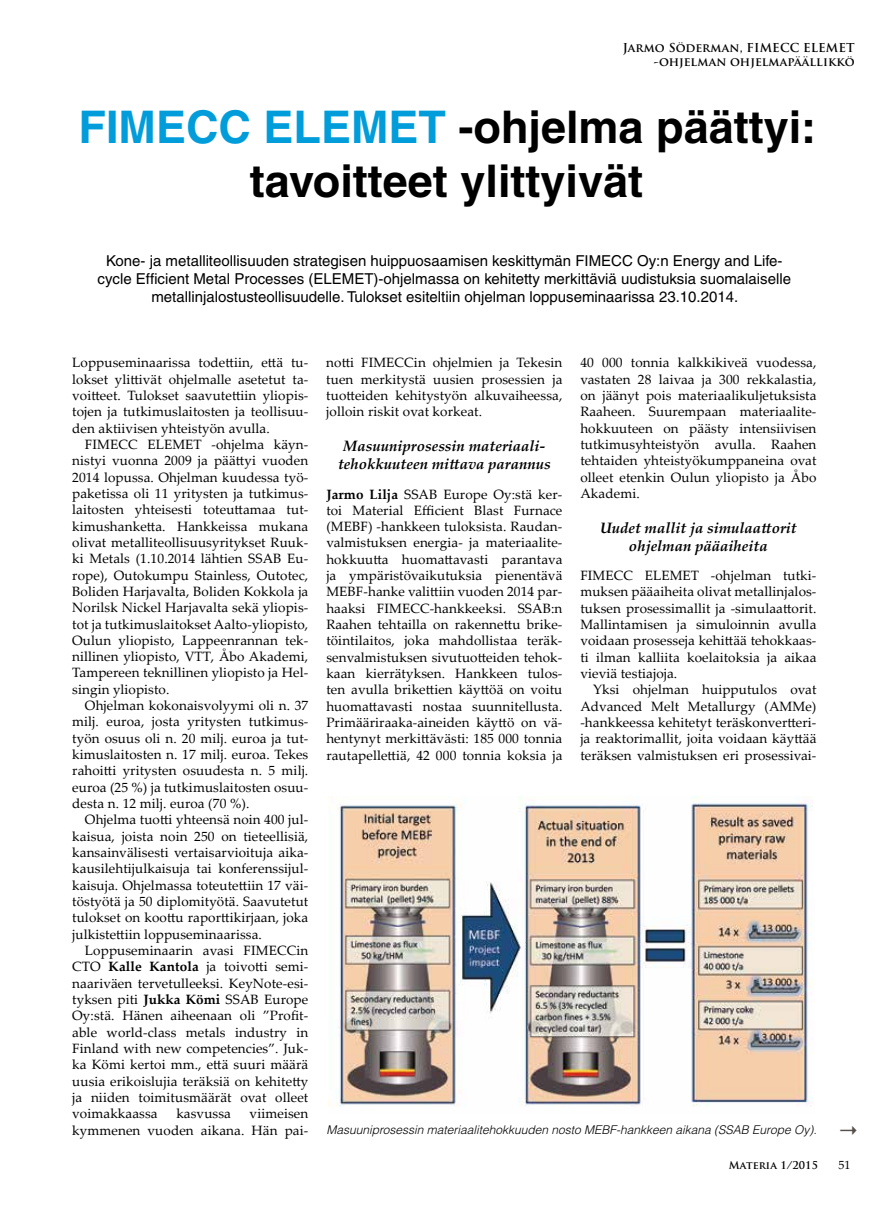
<style>
.page{position:relative;width:893px;height:1221px;background:#fff}
.page>*{position:absolute;margin:0;border:0;box-sizing:border-box;transform-origin:0 0}
.t1{font:700 45px/54px "Helvetica";color:#000;text-align:center}
.t2{font:15px/18px "Helvetica";color:#000;text-align:center}
.t3{font:italic 700 15px/18px "Palatino Linotype";color:#000;text-align:center}
.t4{font:13.5px/16.4px "Palatino Linotype";letter-spacing:.01em;color:#000;text-align:justify}
.t5{font:italic 300 12px "Helvetica";color:#000}
.t6{font:700 12px/14.4px "Trajan Pro";letter-spacing:.01em;color:#000;text-align:right}
.t7{font:12px "Palatino Linotype";color:#000}
.t8{font:700 10.5px "Trajan Pro";letter-spacing:.01em;color:#000}
.s1{color:#009dda}
.s2{font-weight:700}
</style>
<div class="page">
<img style="left:328px;top:796px;width:485px;height:311px">
<p class="t6" style="left:623px;top:40px;width:233px">Jarmo Söderman, FIMECC ELEMET -ohjelman ohjelmapäällikkö</p>
<h1 class="t1" style="left:79px;top:100px;width:739px"><span class="s1">FIMECC ELEMET</span> -ohjelma päättyi: tavoitteet ylittyivät</h1>
<p class="t2" style="left:98px;top:251px;width:695px">Kone- ja metalliteollisuuden strategisen huippuosaamisen keskittymän FIMECC Oy:n Energy and Life&shy;cycle Efficient Metal Processes (ELEMET)-ohjelmassa on kehitetty merkittäviä uudistuksia suomalaiselle metallinjalostusteollisuudelle. Tulokset esiteltiin ohjelman loppuseminaarissa 23.10.2014.</p>
<p class="t4" style="left:72px;top:354px;width:238px">Loppuseminaarissa todettiin, että tu&shy;lokset ylittivät ohjelmalle asetetut ta&shy;voitteet. Tulokset saavutettiin yliopis&shy;tojen ja tutkimuslaitosten ja teollisuu&shy;den aktiivisen yhteistyön avulla.</p>
<p class="t4" style="left:72px;top:435px;width:238px;text-indent:13px">FIMECC ELEMET -ohjelma käyn&shy;nistyi vuonna 2009 ja päättyi vuoden 2014 lopussa. Ohjelman kuudessa työ&shy;paketissa oli 11 yritysten ja tutkimus&shy;laitosten yhteisesti toteuttamaa tut&shy;kimushanketta. Hankkeissa mukana olivat metalliteollisuusyritykset Ruuk&shy;ki Metals (1.10.2014 lähtien SSAB Eu&shy;rope), Outokumpu Stainless, Outotec, Boliden Harjavalta, Boliden Kokkola ja Norilsk Nickel Harjavalta sekä yliopis&shy;tot ja tutkimuslaitokset Aalto-yliopisto, Oulun yliopisto, Lappeenrannan tek&shy;nillinen yliopisto, VTT, Åbo Akademi, Tampereen teknillinen yliopisto ja Hel&shy;singin yliopisto.</p>
<p class="t4" style="left:72px;top:696px;width:238px;text-indent:13px">Ohjelman kokonaisvolyymi oli n. 37 milj. euroa, josta yritysten tutkimus&shy;työn osuus oli n. 20 milj. euroa ja tut&shy;kimuslaitosten n. 17 milj. euroa. Tekes rahoitti yritysten osuudesta n. 5 milj. euroa (25 %) ja tutkimuslaitosten osuu&shy;desta n. 12 milj. euroa (70 %).</p>
<p class="t4" style="left:72px;top:811px;width:238px;text-indent:13px">Ohjelma tuotti yhteensä noin 400 jul&shy;kaisua, joista noin 250 on tieteellisiä, kansainvälisesti vertaisarvioituja aika&shy;kausilehtijulkaisuja tai konferenssijul&shy;kaisuja. Ohjelmassa toteutettiin 17 väi&shy;töstyötä ja 50 diplomityötä. Saavutetut tulokset on koottu raporttikirjaan, joka julkistettiin loppuseminaarissa.</p>
<p class="t4" style="left:72px;top:941px;width:238px;text-indent:13px">Loppuseminaarin avasi FIMECCin CTO <span class="s2">Kalle Kantola</span> ja toivotti semi&shy;naariväen tervetulleeksi. KeyNote-esi&shy;tyksen piti <span class="s2">Jukka Kömi</span> SSAB Europe Oy:stä. Hänen aiheenaan oli ”Profit&shy;able world-class metals industry in Finland with new competencies”. Juk&shy;ka Kömi kertoi mm., että suuri määrä uusia erikoislujia teräksiä on kehitetty ja niiden toimitusmäärät ovat olleet voimakkaassa</p>
<p class="t4" style="left:176px;top:1105px;width:56px">kasvussa</p>
<p class="t4" style="left:72px;top:1105px;width:238px;text-align:right">viimeisen<br>kymmenen vuoden aikana. Hän pai-</p>
<p class="t4" style="left:326px;top:354px;width:238px">notti FIMECCin ohjelmien ja Tekesin tuen merkitystä uusien prosessien ja tuotteiden kehitystyön alkuvaiheessa, jolloin riskit ovat korkeat.</p>
<p class="t3" style="left:338px;top:436px;width:214px">Masuuniprosessin materiaali&shy;tehokkuuteen mittava parannus</p>
<p class="t4" style="left:326px;top:485px;width:238px"><span class="s2">Jarmo Lilja</span> SSAB Europe Oy:stä ker&shy;toi Material Efficient Blast Furnace (MEBF) -hankkeen tuloksista. Raudan&shy;valmistuksen energia- ja materiaalite&shy;hokkuutta huomattavasti parantava ja ympäristövaikutuksia pienentävä MEBF-hanke valittiin vuoden 2014 par&shy;haaksi FIMECC-hankkeeksi. SSAB:n Raahen tehtailla on rakennettu brike&shy;töintilaitos, joka mahdollistaa teräk&shy;senvalmistuksen sivutuotteiden tehok&shy;kaan kierrätyksen. Hankkeen tulos&shy;ten avulla brikettien käyttöä on voitu huomattavasti nostaa suunnitellusta.<br>Primääriraaka-aineiden käyttö on vä&shy;hentynyt merkittävästi: 185 000 tonnia rautapellettiä, 42 000 tonnia koksia ja</p>
<p class="t4" style="left:580px;top:354px;width:238px">40 000 tonnia kalkkikiveä vuodessa, vastaten 28 laivaa ja 300 rekkalastia, on jäänyt pois materiaalikuljetuksista Raaheen. Suurempaan materiaalite&shy;hokkuuteen on päästy intensiivisen tutkimusyhteistyön avulla. Raahen tehtaiden yhteistyökumppaneina ovat olleet etenkin Oulun yliopisto ja Åbo Akademi.</p>
<p class="t3" style="left:600px;top:518px;width:198px">Uudet mallit ja simulaattorit ohjelman pääaiheita</p>
<p class="t4" style="left:580px;top:566px;width:238px">FIMECC ELEMET -ohjelman tutki&shy;muksen pääaiheita olivat metallinjalos&shy;tuksen prosessimallit ja -simulaattorit.<br>Mallintamisen ja simuloinnin avulla voidaan prosesseja kehittää tehokkaas&shy;ti ilman kalliita koelaitoksia ja aikaa vieviä testiajoja.</p>
<p class="t4" style="left:580px;top:681px;width:238px;text-indent:13px">Yksi ohjelman huipputulos ovat Advanced Melt Metallurgy (AMMe) -hankkeessa kehitetyt teräskonvertteri&shy;ja reaktorimallit, joita voidaan käyttää teräksen valmistuksen eri prosessivai-</p>
<p class="t5" style="left:326px;top:1122px;width:492px">Masuuniprosessin materiaalitehokkuuden nosto MEBF-hankkeen aikana (SSAB Europe Oy).</p>
<p class="t8" style="left:729px;top:1158px;width:91px">Materia 1/2015</p>
<p class="t7" style="left:838px;top:1155px;width:13px">51</p>
</div>
